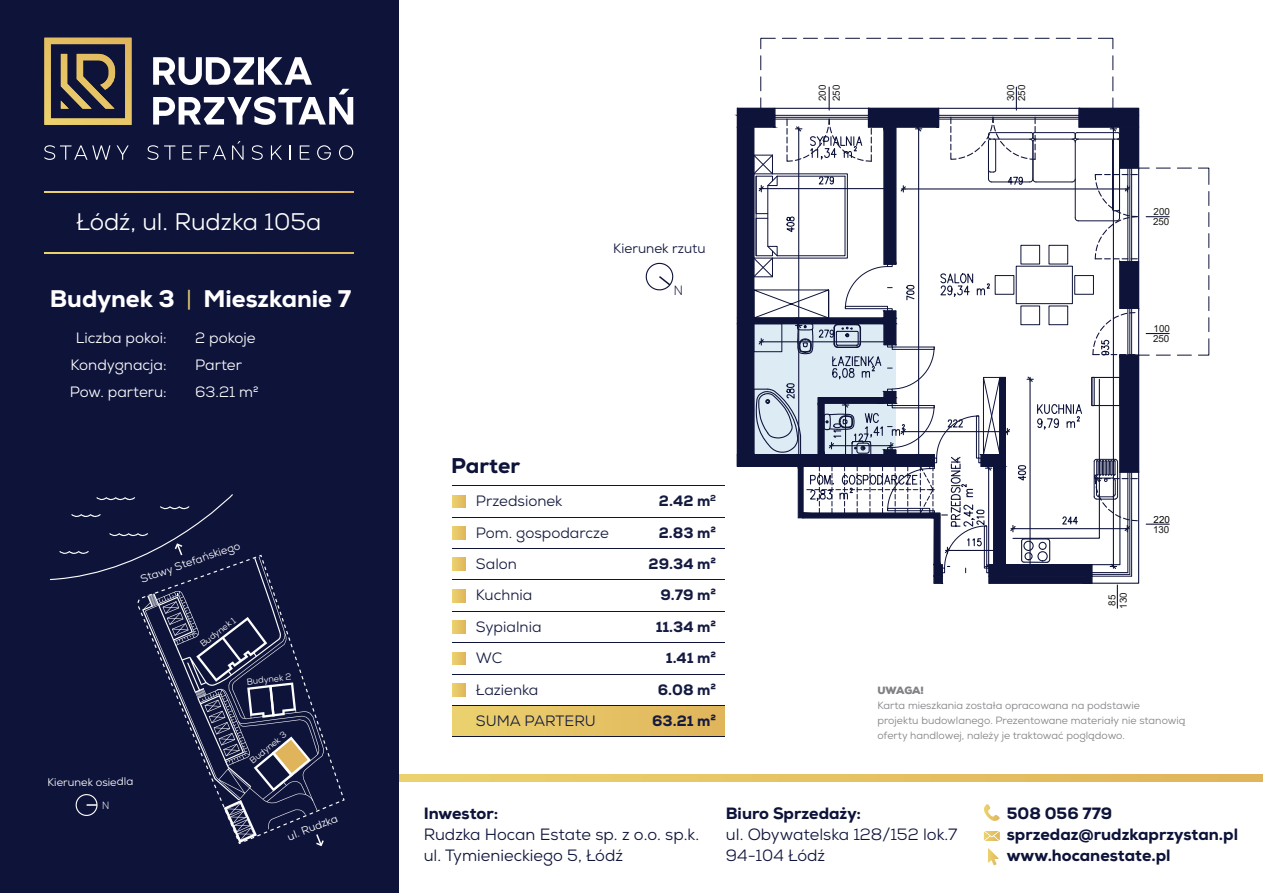
<style>
.page{position:relative;width:1263px;height:893px;background:#fff}
.page>*{position:absolute;margin:0;border:0;box-sizing:border-box;transform-origin:0 0}
.t1{font:800 24px "Nexa";color:#fff}
.t2{font:24px "Nexa";color:#fff}
.t3{font:800 21.3px "Nexa";color:#0e133a}
.t4{font:16.35px/21.3px "Nexa";color:#0e133a}
.t5{font:800 16.35px/21.3px "Nexa";color:#0e133a}
.t6{font:15px "Nexa";color:#151b40}
.t7{font:15px/27px "Nexa";color:#fff;text-align:center}
.t8{font:800 15px "Nexa";color:#151b40}
.t9{font:13.5px "Nexa";letter-spacing:-.01em;color:#0e133a}
.t10{font:300 13.35px "Gilroy";color:#0e133a}
.t11{font:10.95px "Nexa";letter-spacing:-.01em;color:#fff}
.t12{font:10.5px/15px "Nexa";color:#818185}
.t13{font:900 10.5px "Nexa";letter-spacing:-.015em;color:#818185}
.t14{font:300 10.5px "Gilroy";color:#fff}
.t15{font:9.75px/11.4px "Arial";color:#1a1a18}
.t16{font:9.75px "Arial";color:#030304}
.t17{font:8.85px "Nexa";color:#fff}
.s1{font-weight:400;color:#ecd26f}
</style>
<div class="page">
<svg style="left:398px;top:774px;width:865px;height:7px;background:#e5c264"></svg>
<div style="left:0;top:0;width:398px;height:893px;background:#0e133a"></div>
<svg style="left:44px;top:38px;width:88px;height:87px"></svg>
<svg style="left:153px;top:57px;width:200px;height:68px"></svg>
<svg style="left:44px;top:145px;width:66px;height:15px"></svg>
<svg style="left:117px;top:145px;width:12px;height:15px"></svg>
<svg style="left:148px;top:145px;width:10px;height:15px"></svg>
<svg style="left:164px;top:145px;width:11px;height:15px"></svg>
<svg style="left:182px;top:145px;width:10px;height:15px"></svg>
<svg style="left:199px;top:145px;width:27px;height:15px"></svg>
<svg style="left:232px;top:141px;width:12px;height:19px"></svg>
<svg style="left:252px;top:145px;width:11px;height:15px"></svg>
<svg style="left:271px;top:145px;width:11px;height:15px"></svg>
<svg style="left:290px;top:145px;width:1px;height:15px"></svg>
<svg style="left:300px;top:145px;width:10px;height:15px"></svg>
<svg style="left:317px;top:145px;width:14px;height:15px"></svg>
<svg style="left:339px;top:145px;width:14px;height:15px"></svg>
<svg style="left:44px;top:192px;width:309px;height:1px"></svg>
<svg style="left:44px;top:253px;width:309px;height:1px"></svg>
<div style="left:452px;top:705px;width:273px;height:32px;background:linear-gradient(to right,#ecd26f,#e0b45b)"></div>
<hr style="left:452px;top:485px;width:273px;height:1px;background:#0e133a">
<hr style="left:452px;top:517px;width:273px;height:1px;background:#0e133a">
<hr style="left:452px;top:548px;width:273px;height:1px;background:#0e133a">
<hr style="left:452px;top:579px;width:273px;height:1px;background:#0e133a">
<hr style="left:452px;top:611px;width:273px;height:1px;background:#0e133a">
<svg style="left:452px;top:495px;width:13px;height:13px"></svg>
<svg style="left:452px;top:526px;width:13px;height:13px"></svg>
<svg style="left:452px;top:558px;width:13px;height:13px"></svg>
<svg style="left:452px;top:589px;width:13px;height:13px"></svg>
<hr style="left:452px;top:642px;width:273px;height:1px;background:#0e133a">
<hr style="left:452px;top:674px;width:273px;height:1px;background:#0e133a">
<hr style="left:452px;top:705px;width:273px;height:1px;background:#0e133a">
<hr style="left:452px;top:736px;width:273px;height:1px;background:#0e133a">
<svg style="left:452px;top:621px;width:13px;height:12px"></svg>
<svg style="left:452px;top:683px;width:13px;height:13px"></svg>
<svg style="left:452px;top:652px;width:13px;height:13px"></svg>
<svg style="left:645px;top:262px;width:29px;height:29px"></svg>
<svg style="left:50px;top:494px;width:295px;height:353px"></svg>
<svg style="left:1177px;top:168px;width:14px;height:1px"></svg>
<svg style="left:1198px;top:167px;width:11px;height:18px"></svg>
<svg style="left:1208px;top:191px;width:1px;height:15px"></svg>
<svg style="left:1208px;top:213px;width:1px;height:14px"></svg>
<svg style="left:1208px;top:234px;width:1px;height:14px"></svg>
<svg style="left:1208px;top:255px;width:1px;height:14px"></svg>
<svg style="left:1208px;top:276px;width:1px;height:14px"></svg>
<svg style="left:1208px;top:297px;width:1px;height:14px"></svg>
<svg style="left:1208px;top:318px;width:1px;height:14px"></svg>
<svg style="left:1198px;top:338px;width:11px;height:18px"></svg>
<svg style="left:1177px;top:355px;width:14px;height:1px"></svg>
<svg style="left:1112px;top:56px;width:1px;height:14px"></svg>
<svg style="left:1098px;top:38px;width:15px;height:11px"></svg>
<svg style="left:1077px;top:38px;width:14px;height:1px"></svg>
<svg style="left:1056px;top:38px;width:14px;height:1px"></svg>
<svg style="left:1035px;top:38px;width:14px;height:1px"></svg>
<svg style="left:1014px;top:38px;width:14px;height:1px"></svg>
<svg style="left:993px;top:38px;width:14px;height:1px"></svg>
<svg style="left:972px;top:38px;width:14px;height:1px"></svg>
<svg style="left:951px;top:38px;width:14px;height:1px"></svg>
<svg style="left:930px;top:38px;width:14px;height:1px"></svg>
<svg style="left:909px;top:38px;width:14px;height:1px"></svg>
<svg style="left:888px;top:38px;width:14px;height:1px"></svg>
<svg style="left:867px;top:38px;width:14px;height:1px"></svg>
<svg style="left:845px;top:38px;width:15px;height:1px"></svg>
<svg style="left:824px;top:38px;width:14px;height:1px"></svg>
<svg style="left:803px;top:38px;width:14px;height:1px"></svg>
<svg style="left:782px;top:38px;width:14px;height:1px"></svg>
<svg style="left:760px;top:38px;width:16px;height:11px"></svg>
<svg style="left:760px;top:56px;width:1px;height:14px"></svg>
<svg style="left:737px;top:77px;width:433px;height:531px"></svg>
<svg style="left:984px;top:804px;width:16px;height:17px"></svg>
<svg style="left:984px;top:831px;width:15px;height:10px"></svg>
<svg style="left:988px;top:848px;width:10px;height:17px"></svg>
<h1 class="t2" style="left:76px;top:207px;width:247px">Łódź, ul. Rudzka 105a</h1>
<h1 class="t1" style="left:50px;top:283px;width:303px">Budynek 3 <span class="s1">|</span> Mieszkanie 7</h1>
<h3 class="t7" style="left:70px;top:324px;width:98px">Liczba pokoi:<br>Kondygnacja:<br>Pow. parteru:</h3>
<h3 class="t7" style="left:195px;top:324px;width:65px;text-align:left">2 pokoje<br>Parter<br>63.21 m2</h3>
<p class="t11" style="left:139px;top:572px;width:106px;rotate:-19deg">Stawy Stefańskiego</p>
<p class="t11" style="left:48px;top:775px;width:87px">Kierunek osiedla</p>
<p class="t14" style="left:102px;top:798px;width:9px">N</p>
<p class="t17" style="left:198px;top:641px;width:44px;rotate:-38deg">Budynek 1</p>
<p class="t17" style="left:246px;top:676px;width:44px;rotate:-7deg">Budynek 2</p>
<p class="t17" style="left:247px;top:758px;width:46px;rotate:-40deg">Budynek 3</p>
<p class="t11" style="left:285px;top:830px;width:55px;rotate:-21deg">ul. Rudzka</p>
<p class="t9" style="left:613px;top:240px;width:94px">Kierunek rzutu</p>
<p class="t10" style="left:674px;top:282px;width:11px">N</p>
<p class="t15" style="left:815px;top:101px;width:18px;line-height:14.1px;rotate:-90deg">200<br>250</p>
<p class="t15" style="left:1005px;top:101px;width:18px;line-height:10.9px;rotate:-90deg">300<br>250</p>
<p class="t15" style="left:1153px;top:206px;width:18px;line-height:10.5px">200<br>250</p>
<p class="t15" style="left:1153px;top:324px;width:18px;line-height:9.1px">100<br>250</p>
<h2 class="t3" style="left:451px;top:452px;width:70px">Parter</h2>
<h3 class="t6" style="left:476px;top:491px;width:88px">Przedsionek</h3>
<h3 class="t8" style="left:659px;top:491px;width:59px">2.42 m<sup>2</sup></h3>
<h3 class="t6" style="left:476px;top:523px;width:134px">Pom. gospodarcze</h3>
<h3 class="t8" style="left:659px;top:523px;width:59px">2.83 m²</h3>
<h3 class="t6" style="left:476px;top:554px;width:43px">Salon</h3>
<h3 class="t8" style="left:649px;top:554px;width:69px">29.34 m²</h3>
<h3 class="t6" style="left:476px;top:586px;width:58px">Kuchnia</h3>
<h3 class="t8" style="left:660px;top:586px;width:57px">9.79 m²</h3>
<h3 class="t6" style="left:476px;top:617px;width:67px">Sypialnia</h3>
<h3 class="t8" style="left:656px;top:617px;width:62px">11.34 m²</h3>
<h3 class="t6" style="left:476px;top:648px;width:28px">WC</h3>
<h3 class="t8" style="left:666px;top:648px;width:52px">1.41 m²</h3>
<h3 class="t6" style="left:476px;top:680px;width:64px">Łazienka</h3>
<h3 class="t8" style="left:658px;top:680px;width:60px">6.08 m²</h3>
<h3 class="t6" style="left:476px;top:711px;width:122px">SUMA PARTERU</h3>
<h3 class="t8" style="left:652px;top:711px;width:66px">63.21 m²</h3>
<p class="t15" style="left:1106px;top:609px;width:18px;rotate:-90deg">85<br>130</p>
<p class="t16" style="left:1153px;top:512px;width:18px">220</p>
<p class="t15" style="left:1153px;top:524px;width:18px">130</p>
<p class="t13" style="left:877px;top:684px;width:48px">UWAGA!</p>
<p class="t12" style="left:877px;top:698px;width:310px">Karta mieszkania została opracowana na podstawie<br>projektu budowlanego. Prezentowane materiały nie stanowią oferty handlowej, należy je traktować poglądowo.</p>
<h3 class="t5" style="left:424px;top:802px;width:76px">Inwestor:</h3>
<h3 class="t4" style="left:424px;top:824px;width:277px">Rudzka Hocan Estate sp. z o.o. sp.k. ul. Tymienieckiego 5, Łódź</h3>
<h3 class="t5" style="left:726px;top:802px;width:137px">Biuro Sprzedaży:</h3>
<h3 class="t4" style="left:726px;top:824px;width:233px">ul. Obywatelska 128/152 lok.7<br>94-104 Łódź</h3>
<h3 class="t5" style="left:1007px;top:802px;width:233px">508 056 779 sprzedaz@rudzkaprzystan.pl www.hocanestate.pl</h3>
</div>
